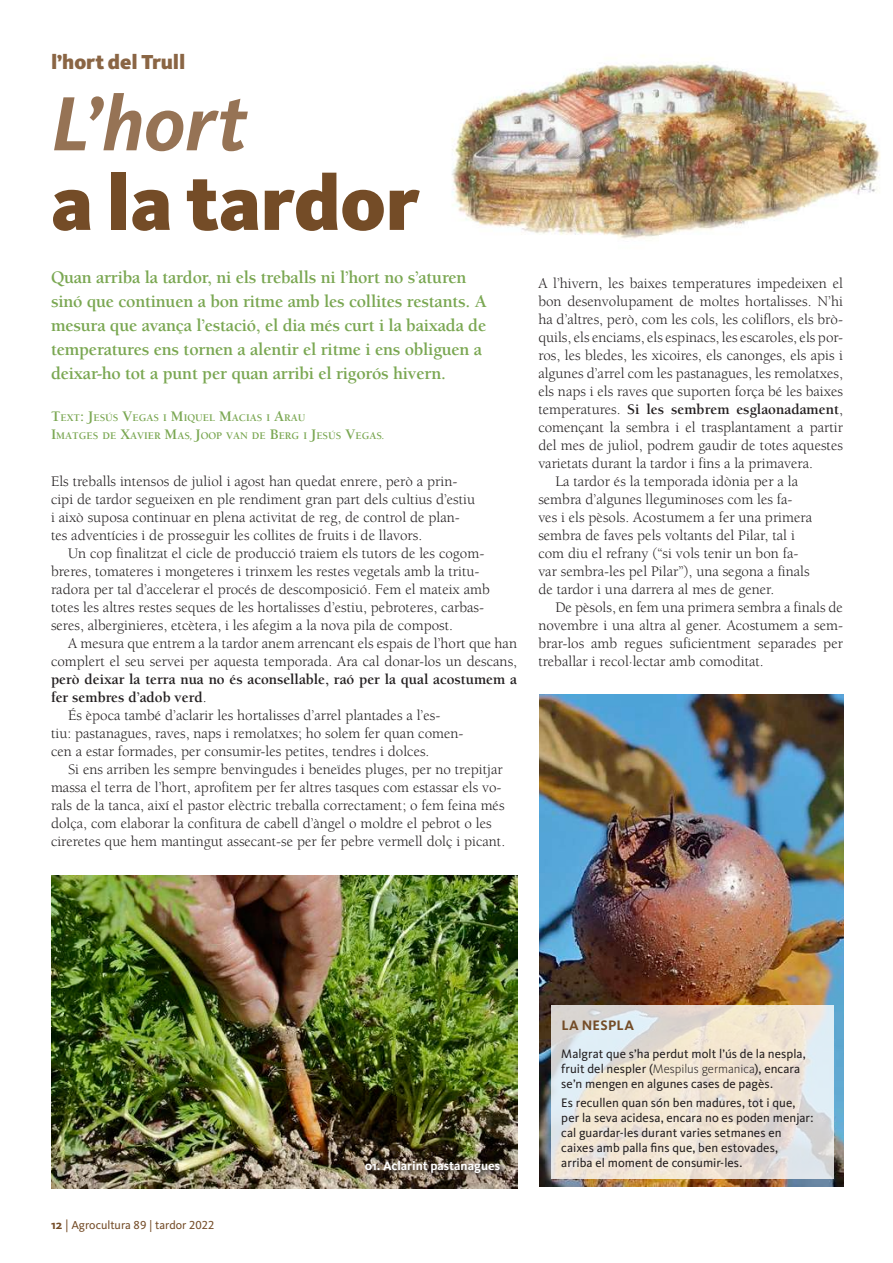
<style>
.page{position:relative;width:893px;height:1263px;background:#fff}
.page>*{position:absolute;margin:0;border:0;box-sizing:border-box;transform-origin:0 0}
.t1{font:900 79.5px "Kievit OT";color:#744c27}
.t2{font:italic 700 79.5px "Kievit OT";color:#967355}
.t3{font:900 21px "Kievit OT";color:#8a6544}
.t4{font:700 18px/24px "Berkeley";letter-spacing:-.015em;color:#7aa752}
.t5{font:15px/18px "Berkeley";color:#231f20}
.t6{font:700 15px "Berkeley";letter-spacing:-.005em;color:#231f20}
.t7{font:700 14.25px "Kievit OT";letter-spacing:.025em;color:#744c27}
.t8{font:12.75px/15px "Kievit OT";color:#231f20}
.t9{font:700 12.75px "Kievit OT";color:#fff}
.t10{font:12px "Kievit OT";color:#744c27}
.t11{font:700 10.5px/18px "Berkeley";color:#7aa752}
.s1{font-size:15px}
.s2{font-family:"Kievit OT";font-weight:300;font-style:italic;font-size:12.75px}
.s3{font-weight:400}
.s4{font-weight:300}
.s5{font-weight:700;font-size:12.75px}
.s6{font-size:12.75px}
</style>
<div class="page">
<img style="left:452px;top:55px;width:428px;height:184px">
<img style="left:539px;top:694px;width:304px;height:492px">
<svg style="left:551px;top:1005px;width:282px;height:174px;background:#e9e2d9"></svg>
<img style="left:51px;top:876px;width:466px;height:312px">
<svg style="left:364px;top:1159px;width:143px;height:21px;background:#675a4d"></svg>
<h2 class="t3" style="left:51px;top:49px;width:136px">l’hort del Trull</h2>
<h1 class="t2" style="left:51px;top:76px;width:197px">L’hort</h1>
<h1 class="t1" style="left:51px;top:155px;width:370px">a la tardor</h1>
<p class="t4" style="left:51px;top:266px;width:437px">Quan arriba la tardor, ni els treballs ni l’hort no s’aturen sinó que continuen a bon ritme amb les collites restants. A mesura que avança l’estació, el dia més curt i la baixada de temperatures ens tornen a alentir el ritme i ens obliguen a deixar-ho tot a punt per quan arribi el rigorós hivern.</p>
<p class="t11" style="left:51px;top:409px;width:335px"><span class="s1">T</span>EXT<span class="s1">: J</span>ESÚS <span class="s1">V</span>EGAS I <span class="s1">M</span>IQUEL <span class="s1">M</span>ACIAS I <span class="s1">A</span>RAU<br><span class="s1">I</span>MATGES DE <span class="s1">X</span>AVIER <span class="s1">M</span>AS<span class="s2">,</span> <span class="s1">J</span>OOP VAN DE <span class="s1">B</span>ERG I <span class="s1">J</span>ESÚS <span class="s1">V</span>EGAS<span class="s2">.</span></p>
<p class="t5" style="left:51px;top:473px;width:426px">Els treballs intensos de juliol i agost han quedat enrere, però a prin&shy;cipi de tardor segueixen en ple rendiment gran part dels cultius d’estiu i això suposa continuar en plena activitat de reg, de control de plan&shy;tes adventícies i de prosseguir les collites de fruits i de llavors.</p>
<p class="t5" style="left:51px;top:545px;width:440px;text-indent:17px">Un cop finalitzat el cicle de producció traiem els tutors de les cogom&shy;breres, tomateres i mongeteres i trinxem les restes vegetals amb la tritu&shy;radora per tal d’accelerar el procés de descomposició. Fem el mateix amb totes les altres restes seques de les hortalisses d’estiu, pebroteres, carbas&shy;seres, alberginieres, etcètera, i les afegim a la nova pila de compost.</p>
<p class="t5" style="left:51px;top:635px;width:468px;text-align:right">A mesura que entrem a la tardor anem arrencant els espais de l’hort que han complert el seu servei per aquesta temporada. Ara cal donar-los un descans,</p>
<p class="t6" style="left:51px;top:671px;width:467px">però deixar la terra nua no és aconsellable, raó per la qual acostumem a</p>
<p class="t6" style="left:51px;top:689px;width:157px">fer sembres d’adob verd<span class="s3">.</span></p>
<p class="t5" style="left:68px;top:707px;width:374px">És època també d’aclarir les hortalisses d’arrel plantades a l’es-</p>
<p class="t5" style="left:51px;top:725px;width:414px">tiu: pastanagues, raves, naps i remolatxes; ho solem fer quan comen-</p>
<p class="t5" style="left:51px;top:743px;width:380px">cen a estar formades, per consumir-les petites, tendres i dolces.</p>
<p class="t5" style="left:68px;top:761px;width:436px">Si ens arriben les sempre benvingudes i beneïdes pluges, per no trepitjar</p>
<p class="t5" style="left:51px;top:779px;width:452px">massa el terra de l’hort, aprofitem per fer altres tasques com estassar els vo-</p>
<p class="t5" style="left:51px;top:797px;width:455px">rals de la tanca, així el pastor elèctric treballa correctament; o fem feina més</p>
<p class="t5" style="left:51px;top:815px;width:442px">dolça, com elaborar la confitura de cabell d’àngel o moldre el pebrot o les</p>
<p class="t5" style="left:51px;top:833px;width:456px">cireretes que hem mantingut assecant-se per fer pebre vermell dolç i picant.</p>
<p class="t5" style="left:538px;top:275px;width:306px">A l’hivern, les baixes temperatures impedeixen el</p>
<p class="t5" style="left:538px;top:293px;width:306px">bon desenvolupament de moltes hortalisses. N’hi</p>
<p class="t5" style="left:538px;top:311px;width:306px">ha d’altres, però, com les cols, les coliflors, els brò-</p>
<p class="t5" style="left:538px;top:329px;width:306px">quils, els enciams, els espinacs, les escaroles, els por-</p>
<p class="t5" style="left:538px;top:347px;width:306px">ros, les bledes, les xicoires, els canonges, els apis i</p>
<p class="t5" style="left:538px;top:365px;width:306px">algunes d’arrel com les pastanagues, les remolatxes,</p>
<p class="t5" style="left:538px;top:383px;width:306px">els naps i els raves que suporten força bé les baixes</p>
<p class="t6" style="left:538px;top:401px;width:306px"><span class="s3">temperatures.</span> Si les sembrem esglaonadament<span class="s3">,</span></p>
<p class="t5" style="left:538px;top:419px;width:306px">començant la sembra i el trasplantament a partir</p>
<p class="t5" style="left:538px;top:437px;width:306px">del mes de juliol, podrem gaudir de totes aquestes</p>
<p class="t5" style="left:538px;top:455px;width:276px">varietats durant la tardor i fins a la primavera.</p>
<p class="t5" style="left:555px;top:473px;width:244px">La tardor és la temporada idònia per a la</p>
<p class="t5" style="left:538px;top:491px;width:256px">sembra d’algunes lleguminoses com les fa-</p>
<p class="t5" style="left:538px;top:509px;width:275px">ves i els pèsols. Acostumem a fer una primera</p>
<p class="t5" style="left:538px;top:527px;width:258px">sembra de faves pels voltants del Pilar, tal i</p>
<p class="t5" style="left:538px;top:545px;width:262px">com diu el refrany (“si vols tenir un bon fa-</p>
<p class="t5" style="left:538px;top:563px;width:273px">var sembra-les pel Pilar”), una segona a finals</p>
<p class="t5" style="left:538px;top:581px;width:238px">de tardor i una darrera al mes de gener.</p>
<p class="t5" style="left:555px;top:599px;width:289px">De pèsols, en fem una primera sembra a finals de</p>
<p class="t5" style="left:538px;top:617px;width:306px">novembre i una altra al gener. Acostumem a sem-</p>
<p class="t5" style="left:538px;top:635px;width:306px">brar-los amb regues suficientment separades per</p>
<p class="t5" style="left:538px;top:653px;width:227px">treballar i recol·lectar amb comoditat.</p>
<p class="t7" style="left:561px;top:1016px;width:74px">LA NESPLA</p>
<p class="t8" style="left:561px;top:1046px;width:246px">Malgrat que s’ha perdut molt l’ús de la nespla, fruit del nespler (<span class="s4">Mespilus germanica</span>), encara se’n mengen en algunes cases de pagès.</p>
<p class="t8" style="left:561px;top:1095px;width:254px">Es recullen quan són ben madures, tot i que, per la seva acidesa, encara no es poden menjar: cal guardar-les durant varies setmanes en caixes amb palla fins que, ben estovades,</p>
<p class="t10" style="left:51px;top:1218px;width:165px"><span class="s5">12</span> <span class="s6">|</span> Agrocultura 89 | tardor 2022</p>
<p class="t9" style="left:365px;top:1158px;width:137px">01. Aclarint pastanagues</p>
<p class="t8" style="left:561px;top:1155px;width:183px">arriba el moment de consumir-les.</p>
</div>
